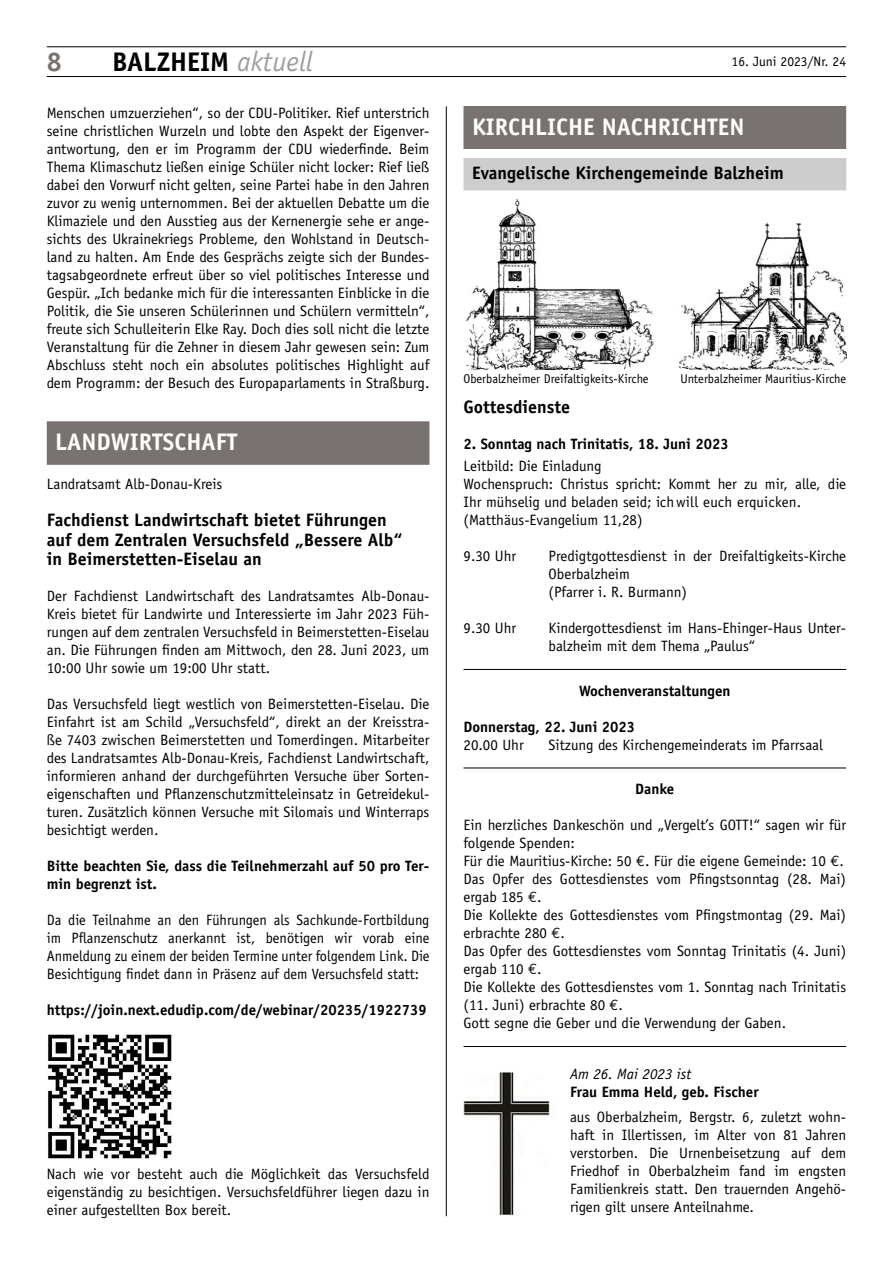
<style>
.page{position:relative;width:893px;height:1263px;background:#fff}
.page>*{position:absolute;margin:0;border:0;box-sizing:border-box;transform-origin:0 0}
.t1{font:700 27px "Officina Sans";color:#000}
.t2{font:700 27px "Officina Sans";color:#787370}
.t3{font:700 24px "Officina Sans";color:#fff}
.t4{font:700 18px/19.5px "Officina Sans";color:#000}
.t5{font:15px/18px "Officina Sans";color:#000;text-align:justify}
.t6{font:700 15px/18px "Officina Sans";color:#000}
.t7{font:15px/18px "Officina Sans";color:#000;text-align:justify;scale:.96 1}
.t8{font:italic 15px "Officina Sans";color:#000}
.t9{font:13.5px "Officina Sans";color:#000}
.t10{font:12.75px "Officina Sans";color:#000}
.s1{font-weight:400;font-style:italic;font-size:28.35px;color:#a19f9d}
.s2{font-family:"Euro Mono"}
</style>
<div class="page">
<hr style="left:47px;top:76px;width:799px;height:1px;background:#000">
<hr style="left:47px;top:47px;width:799px;height:1px;background:#000">
<hr style="left:446px;top:106px;width:1px;height:1110px;background:#000">
<hr style="left:463px;top:669px;width:383px;height:1px;background:#000">
<hr style="left:463px;top:768px;width:383px;height:1px;background:#000">
<hr style="left:463px;top:1046px;width:383px;height:1px;background:#000">
<div style="left:463px;top:106px;width:383px;height:43px;background:#787370"></div>
<div style="left:463px;top:158px;width:383px;height:32px;background:#cecdcd"></div>
<img style="left:466px;top:199px;width:380px;height:170px">
<img style="left:463px;top:1071px;width:87px;height:144px">
<div style="left:47px;top:421px;width:382px;height:43px;background:#787370"></div>
<img style="left:48px;top:1034px;width:124px;height:125px">
<h1 class="t2" style="left:47px;top:45px;width:17px">8</h1>
<h1 class="t1" style="left:112px;top:45px;width:202px">BALZHEIM <span class="s1">aktuell</span></h1>
<p class="t9" style="left:732px;top:53px;width:116px">16. Juni 2023/Nr. 24</p>
<p class="t5" style="left:47px;top:103px;width:384px">Menschen umzuerziehen“, so der CDU-Politiker. Rief unterstrich seine christlichen Wurzeln und lobte den Aspekt der Eigenver&shy;antwortung, den er im Programm der CDU wiederfinde. Beim Thema Klimaschutz ließen einige Schüler nicht locker: Rief ließ dabei den Vorwurf nicht gelten, seine Partei habe in den Jahren zuvor zu wenig unternommen. Bei der aktuellen Debatte um die Klimaziele und den Ausstieg aus der Kernenergie sehe er ange&shy;sichts des Ukrainekriegs Probleme, den Wohlstand in Deutsch&shy;land zu halten. Am Ende des Gesprächs zeigte sich der Bundes&shy;tagsabgeordnete erfreut über so viel politisches Interesse und Gespür. „Ich bedanke mich für die interessanten Einblicke in die Politik, die Sie unseren Schülerinnen und Schülern vermitteln“, freute sich Schulleiterin Elke Ray. Doch dies soll nicht die letzte Veranstaltung für die Zehner in diesem Jahr gewesen sein: Zum Abschluss steht noch ein absolutes politisches Highlight auf dem Programm: der Besuch des Europaparlaments in Straßburg.</p>
<h2 class="t3" style="left:55px;top:427px;width:184px">LANDWIRTSCHAFT</h2>
<p class="t5" style="left:47px;top:475px;width:177px">Landratsamt Alb-Donau-Kreis</p>
<p class="t4" style="left:47px;top:510px;width:357px">Fachdienst Landwirtschaft bietet Führungen auf dem Zentralen Versuchsfeld „Bessere Alb“ in Beimerstetten-Eiselau an</p>
<p class="t5" style="left:47px;top:587px;width:384px">Der Fachdienst Landwirtschaft des Landratsamtes Alb-Donau-Kreis bietet für Landwirte und Interessierte im Jahr 2023 Füh&shy;rungen auf dem zentralen Versuchsfeld in Beimerstetten-Eiselau an. Die Führungen finden am Mittwoch, den 28. Juni 2023, um 10:00 Uhr sowie um 19:00 Uhr statt.</p>
<p class="t5" style="left:47px;top:695px;width:384px">Das Versuchsfeld liegt westlich von Beimerstetten-Eiselau. Die Einfahrt ist am Schild „Versuchsfeld“, direkt an der Kreisstra&shy;ße 7403 zwischen Beimerstetten und Tomerdingen. Mitarbeiter des Landratsamtes Alb-Donau-Kreis, Fachdienst Landwirtschaft, informieren anhand der durchgeführten Versuche über Sorten&shy;eigenschaften und Pflanzenschutzmitteleinsatz in Getreidekul&shy;turen. Zusätzlich können Versuche mit Silomais und Winterraps besichtigt werden.</p>
<p class="t6" style="left:47px;top:857px;width:384px">Bitte beachten Sie, dass die Teilnehmerzahl auf 50 pro Ter&shy;min begrenzt ist.</p>
<p class="t7" style="left:47px;top:911px;width:400px">Da die Teilnahme an den Führungen als Sachkunde-Fortbildung im Pflanzenschutz anerkannt ist, benötigen wir vorab eine Anmeldung zu einem der beiden Termine unter folgendem Link. Die Besichtigung findet dann in Präsenz auf dem Versuchsfeld statt:</p>
<p class="t6" style="left:47px;top:1001px;width:382px">https://join.next.edudip.com/de/webinar/20235/1922739</p>
<p class="t5" style="left:47px;top:1165px;width:384px">Nach wie vor besteht auch die Möglichkeit das Versuchsfeld eigenständig zu besichtigen. Versuchsfeldführer liegen dazu in einer aufgestellten Box bereit.</p>
<h2 class="t3" style="left:472px;top:112px;width:274px">KIRCHLICHE NACHRICHTEN</h2>
<p class="t4" style="left:472px;top:163px;width:313px">Evangelische Kirchengemeinde Balzheim</p>
<p class="t10" style="left:463px;top:371px;width:187px">Oberbalzheimer Dreifaltigkeits-Kirche</p>
<p class="t10" style="left:681px;top:371px;width:167px">Unterbalzheimer Mauritius-Kirche</p>
<p class="t4" style="left:463px;top:397px;width:108px">Gottesdienste</p>
<p class="t6" style="left:463px;top:435px;width:267px">2. Sonntag nach Trinitatis, 18. Juni 2023</p>
<p class="t5" style="left:463px;top:457px;width:384px;text-align:left">Leitbild: Die Einladung<br>Wochenspruch: Christus spricht: Kommt her zu mir, alle, die Ihr mühselig und beladen seid; ichwill euch erquicken. (Matthäus-Evangelium 11,28)</p>
<p class="t5" style="left:463px;top:547px;width:54px">9.30 Uhr</p>
<p class="t5" style="left:548px;top:547px;width:299px;text-align:left">Predigtgottesdienst in der Dreifaltigkeits-Kirche<br>Oberbalzheim<br>(Pfarrer i. R. Burmann)</p>
<p class="t5" style="left:463px;top:619px;width:54px">9.30 Uhr</p>
<p class="t5" style="left:548px;top:619px;width:299px">Kindergottesdienst im Hans-Ehinger-Haus Unter&shy;balzheim mit dem Thema „Paulus“</p>
<p class="t6" style="left:579px;top:681px;width:153px">Wochenveranstaltungen</p>
<p class="t6" style="left:463px;top:717px;width:173px">Donnerstag, 22. Juni 2023</p>
<p class="t5" style="left:463px;top:736px;width:62px">20.00 Uhr</p>
<p class="t5" style="left:548px;top:736px;width:276px">Sitzung des Kirchengemeinderats im Pfarrsaal</p>
<p class="t6" style="left:635px;top:780px;width:41px">Danke</p>
<p class="t5" style="left:463px;top:816px;width:384px;text-align:left">Ein herzliches Dankeschön und „Vergelt’s GOTT!“ sagen wir für folgende Spenden:<br>Für die Mauritius-Kirche: 50 <span class="s2">€</span>. Für die eigene Gemeinde: 10 <span class="s2">€</span>.<br>Das Opfer des Gottesdienstes vom Pfingstsonntag (28. Mai) ergab 185 <span class="s2">€</span>.<br>Die Kollekte des Gottesdienstes vom Pfingstmontag (29. Mai) erbrachte 280 <span class="s2">€</span>.<br>Das Opfer des Gottesdienstes vom Sonntag Trinitatis (4. Juni) ergab 110 <span class="s2">€</span>.<br>Die Kollekte des Gottesdienstes vom 1. Sonntag nach Trinitatis (11. Juni) erbrachte 80 <span class="s2">€</span>.<br>Gott segne die Geber und die Verwendung der Gaben.</p>
<p class="t8" style="left:570px;top:1065px;width:123px">Am 26. Mai 2023 ist</p>
<p class="t6" style="left:570px;top:1083px;width:190px">Frau Emma Held, geb. Fischer</p>
<p class="t5" style="left:570px;top:1107px;width:278px">aus Oberbalzheim, Bergstr. 6, zuletzt wohn&shy;haft in Illertissen, im Alter von 81 Jahren verstorben. Die Urnenbeisetzung auf dem Friedhof in Oberbalzheim fand im engsten Familienkreis statt. Den trauernden Angehö&shy;rigen gilt unsere Anteilnahme.</p>
</div>
